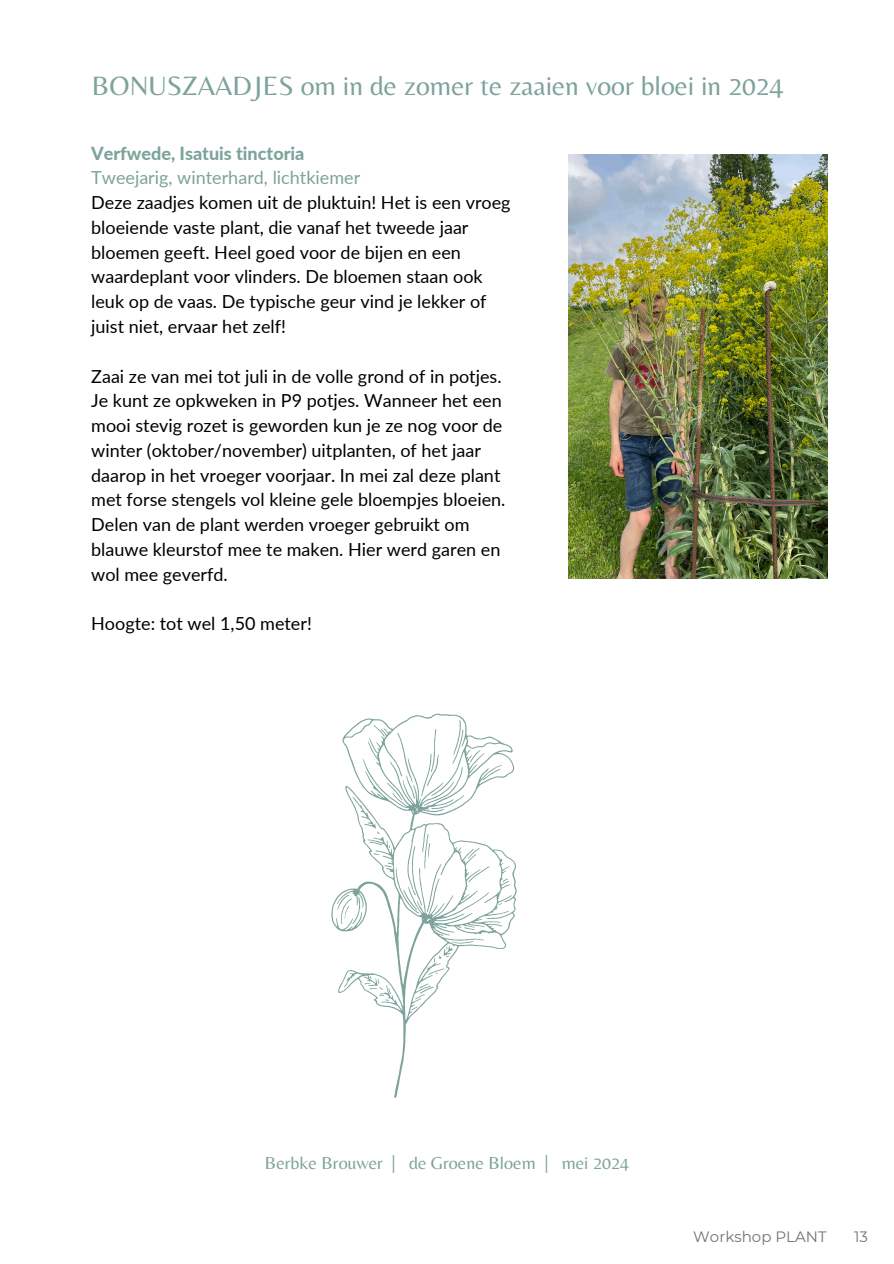
<style>
.page{position:relative;width:894px;height:1264px;background:#fff}
.page>*{position:absolute;margin:0;border:0;box-sizing:border-box;transform-origin:0 0}
.t1{font:27.6px "Belleza";color:#7da39b}
.t2{font:18px/24.8px "Lato";color:#000}
.t3{font:18px "Belleza";color:#7da39b}
.t4{font:15px "Montserrat";color:#737373}
.s1{font-weight:800;color:#7da39b}
.s2{color:#7da39b}
</style>
<div class="page">
<img style="left:568px;top:154px;width:259px;height:424px">
<svg style="left:331px;top:713px;width:185px;height:384px"></svg>
<svg style="left:415px;top:983px;width:19px;height:16px"></svg>
<svg style="left:411px;top:1006px;width:6px;height:4px"></svg>
<svg style="left:428px;top:968px;width:16px;height:6px"></svg>
<svg style="left:433px;top:941px;width:40px;height:21px"></svg>
<svg style="left:364px;top:976px;width:27px;height:24px"></svg>
<svg style="left:337px;top:720px;width:170px;height:209px"></svg>
<h2 class="t1" style="left:92px;top:70px;width:693px">BONUSZAADJES om in de zomer te zaaien voor bloei in 2024</h2>
<h2 class="t2" style="left:91px;top:140px;width:421px"><span class="s1">Verfwede, Isatuis tinctoria<br></span><span class="s2">Tweejarig, winterhard, lichtkiemer<br></span>Deze zaadjes komen uit de pluktuin! Het is een vroeg bloeiende vaste plant, die vanaf het tweede jaar bloemen geeft. Heel goed voor de bijen en een waardeplant voor vlinders. De bloemen staan ook leuk op de vaas. De typische geur vind je lekker of juist niet, ervaar het zelf!</h2>
<h2 class="t2" style="left:91px;top:363px;width:415px">Zaai ze van mei tot juli in de volle grond of in potjes.<br>Je kunt ze opkweken in P9 potjes. Wanneer het een mooi stevig rozet is geworden kun je ze nog voor de winter (oktober/november) uitplanten, of het jaar daarop in het vroeger voorjaar. In mei zal deze plant met forse stengels vol kleine gele bloempjes bloeien.<br>Delen van de plant werden vroeger gebruikt om blauwe kleurstof mee te maken. Hier werd garen en wol mee geverfd.</h2>
<p class="t2" style="left:91px;top:611px;width:222px">Hoogte: tot wel 1,50 meter!</p>
<h2 class="t3" style="left:265px;top:1152px;width:365px">Berbke Brouwer | de Groene Bloem | mei 2024</h2>
<p class="t4" style="left:693px;top:1227px;width:135px">Workshop PLANT</p>
<p class="t4" style="left:853px;top:1227px;width:15px">13</p>
</div>
